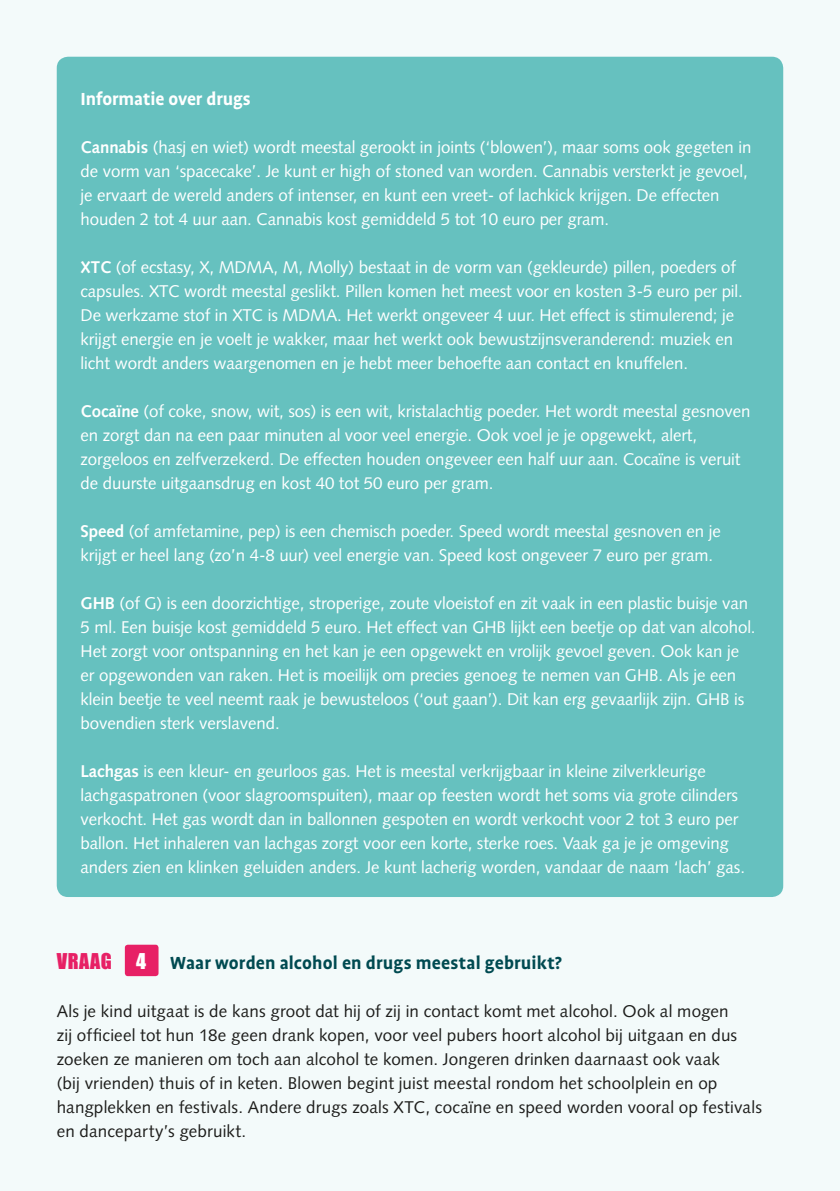
<style>
.page{position:relative;width:840px;height:1191px;background:#fff}
.page>*{position:absolute;margin:0;border:0;box-sizing:border-box;transform-origin:0 0}
.Brood{font:700 20px "Profile OT";letter-spacing:.005em;color:#004a51}
.Brood-2{font:700 20px "Profile OT";letter-spacing:-.005em;color:#fff}
.Brood-3{font:17px/24px "Syntax LT Std";letter-spacing:-.005em;color:#fff}
.Brood-4{font:17px/24px "Syntax LT Std";letter-spacing:.01em;color:#1d1d1b}
.s1{font-weight:700}
.s2{font-family:"Impact";font-weight:400;color:#e72065}
.s3{font-family:"Impact";font-weight:400;color:#fff}
</style>
<div class="page">
<div style="left:0;top:0;width:839px;height:1191px;background:#f3fafa"></div>
<div style="left:125px;top:944px;width:33px;height:32px;background:#e72065;border-radius:3px"></div>
<div style="left:57px;top:57px;width:725px;height:840px;background:#66c1bf;border-radius:11px"></div>
<p class="Brood-2" style="left:81px;top:88px;width:172px">Informatie over drugs</p>
<p class="Brood-3" style="left:81px;top:135px;width:672px"><span class="s1">Cannabis</span> (hasj en wiet) wordt meestal gerookt in joints (‘blowen’), maar soms ook gegeten in de vorm van ‘spacecake’. Je kunt er high of stoned van worden. Cannabis versterkt je gevoel, je ervaart de wereld anders of intenser, en kunt een vreet- of lachkick krijgen. De effecten houden 2 tot 4 uur aan. Cannabis kost gemiddeld 5 tot 10 euro per gram.</p>
<p class="Brood-3" style="left:81px;top:255px;width:663px"><span class="s1">XTC</span> (of ecstasy, X, MDMA, M, Molly) bestaat in de vorm van (gekleurde) pillen, poeders of capsules. XTC wordt meestal geslikt. Pillen komen het meest voor en kosten 3-5 euro per pil.<br>De werkzame stof in XTC is MDMA. Het werkt ongeveer 4 uur. Het effect is stimulerend; je krijgt energie en je voelt je wakker, maar het werkt ook bewustzijnsveranderend: muziek en licht wordt anders waargenomen en je hebt meer behoefte aan contact en knuffelen.</p>
<p class="Brood-3" style="left:81px;top:399px;width:671px"><span class="s1">Cocaïne</span> (of coke, snow, wit, sos) is een wit, kristalachtig poeder. Het wordt meestal gesnoven en zorgt dan na een paar minuten al voor veel energie. Ook voel je je opgewekt, alert, zorgeloos en zelfverzekerd. De effecten houden ongeveer een half uur aan. Cocaïne is veruit de duurste uitgaansdrug en kost 40 tot 50 euro per gram.</p>
<p class="Brood-3" style="left:81px;top:519px;width:641px"><span class="s1">Speed</span> (of amfetamine, pep) is een chemisch poeder. Speed wordt meestal gesnoven en je krijgt er heel lang (zo’n 4-8 uur) veel energie van. Speed kost ongeveer 7 euro per gram.</p>
<p class="Brood-3" style="left:81px;top:591px;width:676px"><span class="s1">GHB</span> (of G) is een doorzichtige, stroperige, zoute vloeistof en zit vaak in een plastic buisje van 5 ml. Een buisje kost gemiddeld 5 euro. Het effect van GHB lijkt een beetje op dat van alcohol.<br>Het zorgt voor ontspanning en het kan je een opgewekt en vrolijk gevoel geven. Ook kan je er opgewonden van raken. Het is moeilijk om precies genoeg te nemen van GHB. Als je een klein beetje te veel neemt raak je bewusteloos (‘out gaan’). Dit kan erg gevaarlijk zijn. GHB is bovendien sterk verslavend.</p>
<p class="Brood-3" style="left:81px;top:759px;width:665px"><span class="s1">Lachgas</span> is een kleur- en geurloos gas. Het is meestal verkrijgbaar in kleine zilverkleurige lachgaspatronen (voor slagroomspuiten), maar op feesten wordt het soms via grote cilinders verkocht. Het gas wordt dan in ballonnen gespoten en wordt verkocht voor 2 tot 3 euro per ballon. Het inhaleren van lachgas zorgt voor een korte, sterke roes. Vaak ga je je omgeving anders zien en klinken geluiden anders. Je kunt lacherig worden, vandaar de naam ‘lach’ gas.</p>
<p class="Brood" style="left:57px;top:952px;width:506px"><span class="s2">VRAAG</span> <span class="s3">4</span> Waar worden alcohol en drugs meestal gebruikt?</p>
<p class="Brood-4" style="left:57px;top:999px;width:706px">Als je kind uitgaat is de kans groot dat hij of zij in contact komt met alcohol. Ook al mogen<br>zij officieel tot hun 18e geen drank kopen, voor veel pubers hoort alcohol bij uitgaan en dus zoeken ze manieren om toch aan alcohol te komen. Jongeren drinken daarnaast ook vaak<br>(bij vrienden) thuis of in keten. Blowen begint juist meestal rondom het schoolplein en op hangplekken en festivals. Andere drugs zoals XTC, cocaïne en speed worden vooral op festivals en danceparty’s gebruikt.</p>
</div>
